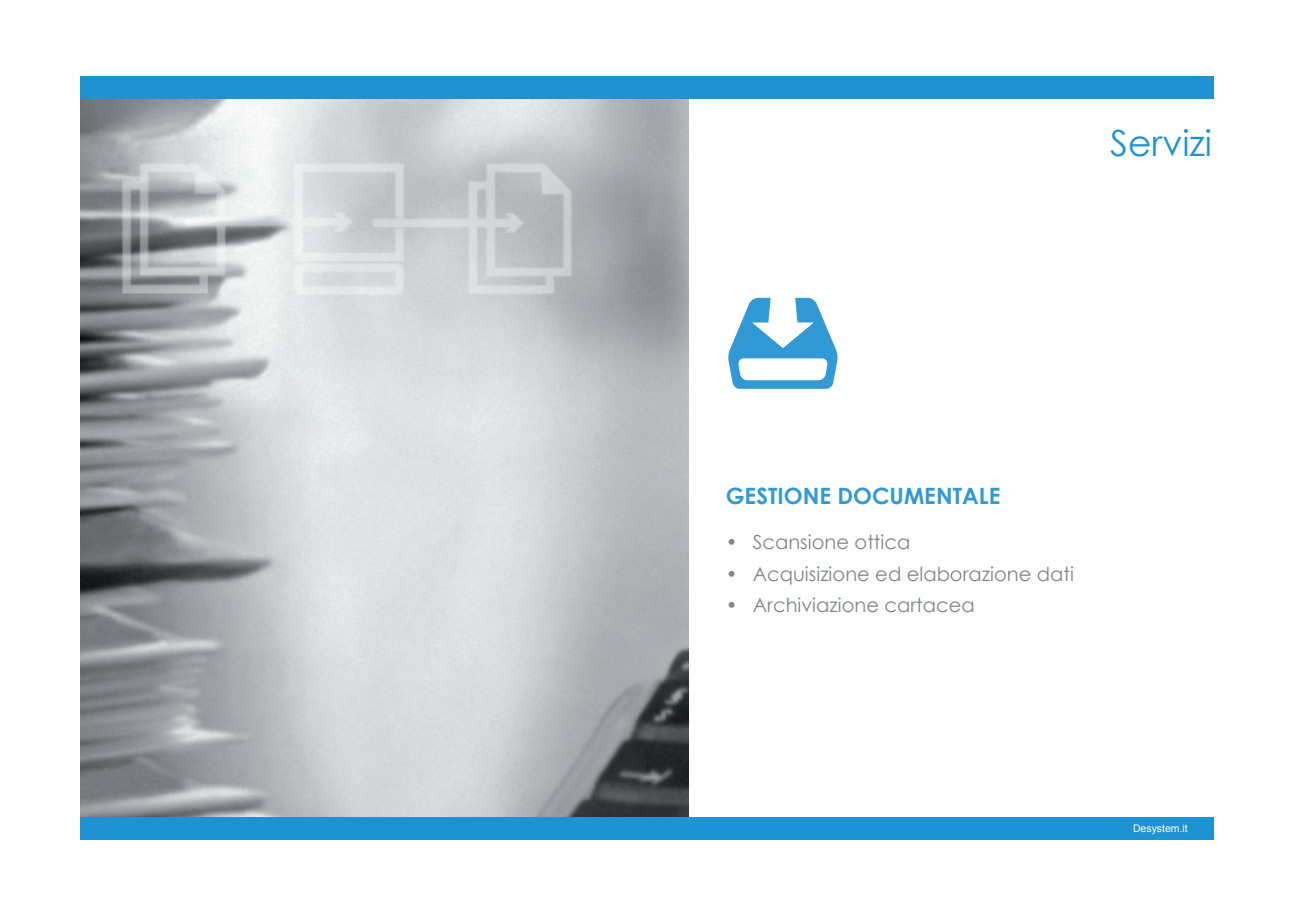
<style>
.page{position:relative;width:1289px;height:919px;background:#fff}
.page>*{position:absolute;margin:0;border:0;box-sizing:border-box;transform-origin:0 0}
.t1{font:36px "Century Gothic";color:#1f93d2}
.t2{font:700 22.5px "Century Gothic";color:#319ad5}
.t3{font:19.5px/32px "Century Gothic";color:#82858b}
.t4{font:10.5px "Arial";color:#fff}
</style>
<div class="page">
<img style="left:81px;top:98px;width:607px;height:719px">
<svg style="left:728px;top:298px;width:109px;height:91px"></svg>
<div style="left:81px;top:76px;width:1133px;height:22px;background:#1f93d2"></div>
<div style="left:80px;top:817px;width:1133px;height:22px;background:#1f93d2"></div>
<h1 class="t1" style="left:1110px;top:117px;width:103px">Servizi</h1>
<p class="t2" style="left:725px;top:478px;width:276px">GESTIONE DOCUMENTALE</p>
<p class="t3" style="left:752px;top:525px;width:323px">Scansione ottica<br>Acquisizione ed elaborazione dati<br>Archiviazione cartacea</p>
<p class="t3" style="left:725px;top:525px;width:13px;text-align:justify">• • •</p>
<p class="t4" style="left:1132px;top:821px;width:56px">Desystem.it</p>
</div>
